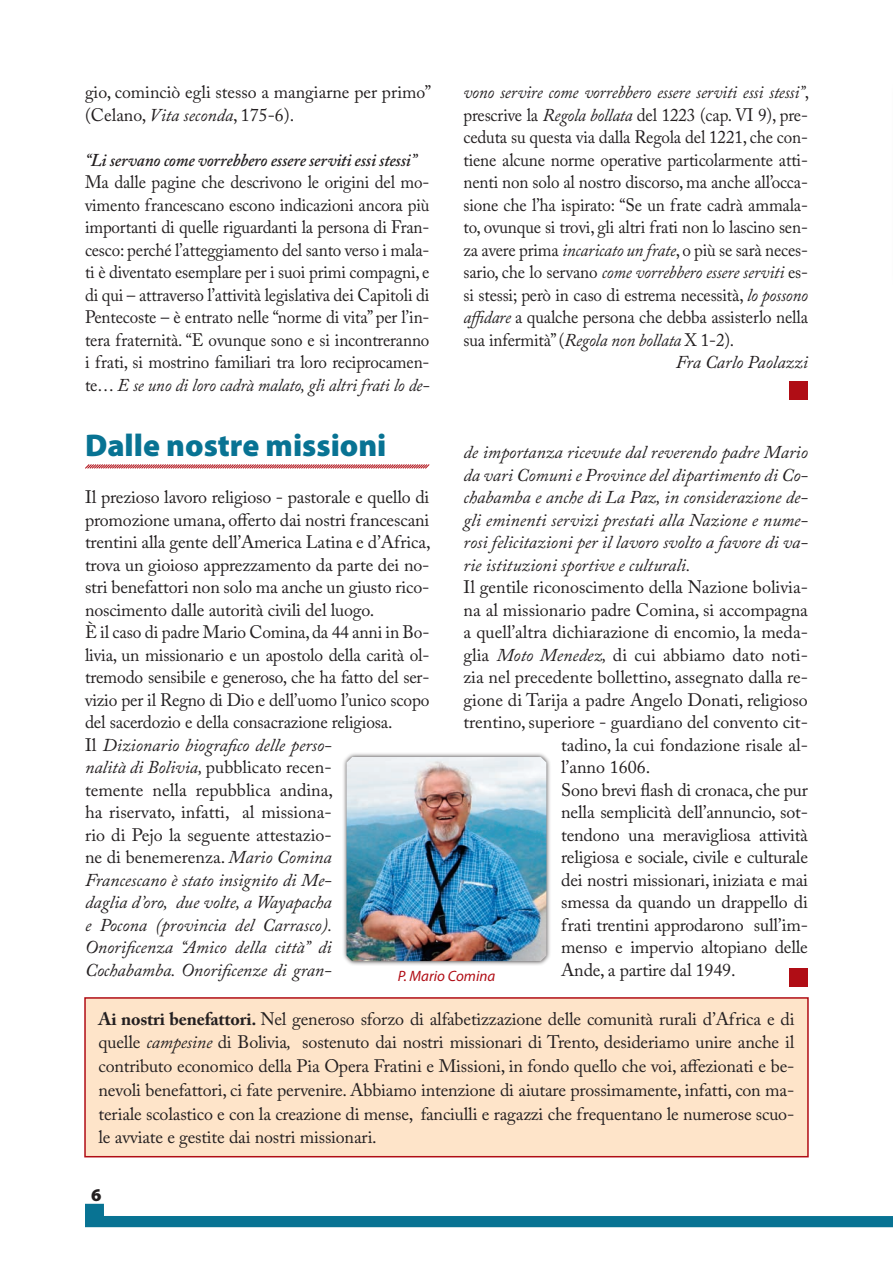
<style>
.page{position:relative;width:893px;height:1263px;background:#fff}
.page>*{position:absolute;margin:0;border:0;box-sizing:border-box;transform-origin:0 0}
.t1{font:900 31.5px "Myriad Pro";color:#087393}
.t2{font:18px/22.5px "Adobe Caslon Pro";letter-spacing:-.01em;color:#231f20}
.t3{font:18px/22.5px "Adobe Caslon Pro";letter-spacing:-.01em;color:#231f20;text-align:justify;scale:.95 1}
.t4{font:italic 18px/22.5px "Adobe Caslon Pro";letter-spacing:-.005em;color:#231f20;text-align:justify}
.t5{font:italic 18px "Adobe Caslon Pro";letter-spacing:-.005em;color:#231f20;scale:.95 1}
.t6{font:italic 600 18px "Adobe Caslon Pro";letter-spacing:-.01em;color:#231f20;scale:.95 1}
.t7{font:italic 15px "Myriad Pro";color:#b00d15}
.s1{font-style:italic}
.s2{font-style:normal}
.s3{font-weight:700}
</style>
<div class="page">
<div style="left:789px;top:381px;width:19px;height:19px;background:#b00d15"></div>
<div style="left:341px;top:751px;width:211px;height:215px;background:#231f20;opacity:.85"></div>
<img style="left:347px;top:757px;width:199px;height:204px">
<svg style="left:85px;top:464px;width:345px;height:5px;background:#d8888c"></svg>
<div style="left:789px;top:968px;width:19px;height:18px;background:#b00d15"></div>
<div style="left:85px;top:998px;width:723px;height:158px;background:#fee4c9"></div>
<div style="left:84px;top:997px;width:725px;height:160px;border:2px solid #b00d15"></div>
<svg style="left:85px;top:1203px;width:808px;height:24px"></svg>
<p class="t2" style="left:85px;top:81px;width:348px">gio, cominciò egli stesso a mangiarne per primo” (Celano, <span class="s1">Vita seconda</span>, 175-6).</p>
<p class="t6" style="left:85px;top:149px;width:351px">“Li servano come vorrebbero essere serviti essi stessi”</p>
<p class="t3" style="left:85px;top:171px;width:364px">Ma dalle pagine che descrivono le origini del mo&shy;vimento francescano escono indicazioni ancora più importanti di quelle riguardanti la persona di Fran&shy;cesco: perché l’atteggiamento del santo verso i mala&shy;ti è diventato esemplare per i suoi primi compagni, e di qui – attraverso l’attività legislativa dei Capitoli di Pentecoste – è entrato nelle “norme di vita” per l’in&shy;tera fraternità. “E ovunque sono e si incontreranno i frati, si mostrino familiari tra loro reciprocamen&shy;te… <span class="s1">E se uno di loro cadrà malato, gli altri frati lo de-</span></p>
<p class="t5" style="left:463px;top:81px;width:365px">vono servire come vorrebbero essere serviti essi stessi”<span class="s2">,</span></p>
<p class="t3" style="left:463px;top:103px;width:364px">prescrive la <span class="s1">Regola bollata</span> del 1223 (cap. VI 9), pre-</p>
<p class="t3" style="left:463px;top:126px;width:364px">ceduta su questa via dalla Regola del 1221, che con-</p>
<p class="t3" style="left:463px;top:148px;width:364px">tiene alcune norme operative particolarmente atti-</p>
<p class="t3" style="left:463px;top:171px;width:364px">nenti non solo al nostro discorso, ma anche all’occa-</p>
<p class="t3" style="left:463px;top:193px;width:364px">sione che l’ha ispirato: “Se un frate cadrà ammala-</p>
<p class="t3" style="left:463px;top:216px;width:364px">to, ovunque si trovi, gli altri frati non lo lascino sen-</p>
<p class="t3" style="left:463px;top:238px;width:364px">za avere prima <span class="s1">incaricato un frate</span>, o più se sarà neces-</p>
<p class="t5" style="left:463px;top:261px;width:364px"><span class="s2">sario, che lo servano</span> come vorrebbero essere serviti <span class="s2">es-</span></p>
<p class="t3" style="left:463px;top:283px;width:364px">si stessi; però in caso di estrema necessità, <span class="s1">lo possono</span></p>
<p class="t3" style="left:463px;top:306px;width:364px"><span class="s1">affidare</span> a qualche persona che debba assisterlo nella</p>
<p class="t3" style="left:463px;top:328px;width:286px">sua infermità” (<span class="s1">Regola non bollata</span> X 1-2).</p>
<p class="t4" style="left:676px;top:351px;width:134px">Fra Carlo Paolazzi</p>
<h1 class="t1" style="left:85px;top:424px;width:303px">Dalle nostre missioni</h1>
<p class="t2" style="left:85px;top:486px;width:347px">Il prezioso lavoro religioso - pastorale e quello di promozione umana, offerto dai nostri francescani trentini alla gente dell’America Latina e d’Africa, trova un gioioso apprezzamento da parte dei no&shy;stri benefattori non solo ma anche un giusto rico&shy;noscimento dalle autorità civili del luogo.<br>È il caso di padre Mario Comina, da 44 anni in Bo&shy;livia, un missionario e un apostolo della carità ol&shy;tremodo sensibile e generoso, che ha fatto del ser&shy;vizio per il Regno di Dio e dell’uomo l’unico scopo del sacerdozio e della consacrazione religiosa.<br>Il <span class="s1">Dizionario biografico delle perso-<br>nalità di Bolivia,</span> pubblicato recen-<br>temente nella repubblica andina,<br>ha riservato, infatti, al missiona-<br>rio di Pejo la seguente attestazio-<br>ne di benemerenza. <span class="s1">Mario Comina<br>Francescano è stato insignito di Me-<br>daglia d’oro, due volte, a Wayapacha<br>e Pocona (provincia del Carrasco).<br>Onorificenza “Amico della città” di<br>Cochabamba. Onorificenze di gran-</span></p>
<p class="t4" style="left:463px;top:440px;width:346px">de importanza ricevute dal reverendo padre Mario da vari Comuni e Province del dipartimento di Co&shy;chabamba e anche di La Paz, in considerazione de&shy;gli eminenti servizi prestati alla Nazione e nume&shy;rosi felicitazioni per il lavoro svolto a favore di va&shy;rie istituzioni sportive e culturali.</p>
<p class="t2" style="left:463px;top:575px;width:346px">Il gentile riconoscimento della Nazione bolivia-</p>
<p class="t2" style="left:463px;top:598px;width:346px">na al missionario padre Comina, si accompagna</p>
<p class="t2" style="left:463px;top:620px;width:346px">a quell’altra dichiarazione di encomio, la meda-</p>
<p class="t2" style="left:463px;top:643px;width:346px">glia <span class="s1">Moto Menedez,</span> di cui abbiamo dato noti-</p>
<p class="t2" style="left:463px;top:665px;width:346px">zia nel precedente bollettino, assegnato dalla re-</p>
<p class="t2" style="left:463px;top:688px;width:346px">gione di Tarija a padre Angelo Donati, religioso</p>
<p class="t2" style="left:463px;top:710px;width:346px">trentino, superiore - guardiano del convento cit-</p>
<p class="t2" style="left:561px;top:733px;width:248px">tadino, la cui fondazione risale al-</p>
<p class="t2" style="left:561px;top:755px;width:91px">l’anno 1606.</p>
<p class="t2" style="left:561px;top:778px;width:248px">Sono brevi flash di cronaca, che pur</p>
<p class="t2" style="left:561px;top:800px;width:248px">nella semplicità dell’annuncio, sot-</p>
<p class="t2" style="left:561px;top:823px;width:248px">tendono una meravigliosa attività</p>
<p class="t2" style="left:561px;top:845px;width:248px">religiosa e sociale, civile e culturale</p>
<p class="t2" style="left:561px;top:868px;width:248px">dei nostri missionari, iniziata e mai</p>
<p class="t2" style="left:561px;top:890px;width:248px">smessa da quando un drappello di</p>
<p class="t2" style="left:561px;top:913px;width:248px">frati trentini approdarono sull’im-</p>
<p class="t2" style="left:561px;top:935px;width:248px">menso e impervio altopiano delle</p>
<p class="t2" style="left:561px;top:958px;width:176px">Ande, a partire dal 1949.</p>
<p class="t7" style="left:398px;top:966px;width:99px">P. Mario Comina</p>
<p class="t2" style="left:99px;top:1006px;width:697px;line-height:23.7px;text-align:justify"><span class="s3">Ai nostri benefattori.</span> Nel generoso sforzo di alfabetizzazione delle comunità rurali d’Africa e di quelle <span class="s1">campesine</span> di Bolivia<span class="s1">,</span> sostenuto dai nostri missionari di Trento, desideriamo unire anche il contributo economico della Pia Opera Fratini e Missioni, in fondo quello che voi, affezionati e be&shy;nevoli benefattori, ci fate pervenire. Abbiamo intenzione di aiutare prossimamente, infatti, con ma&shy;teriale scolastico e con la creazione di mense, fanciulli e ragazzi che frequentano le numerose scuo&shy;le avviate e gestite dai nostri missionari.</p>
</div>
